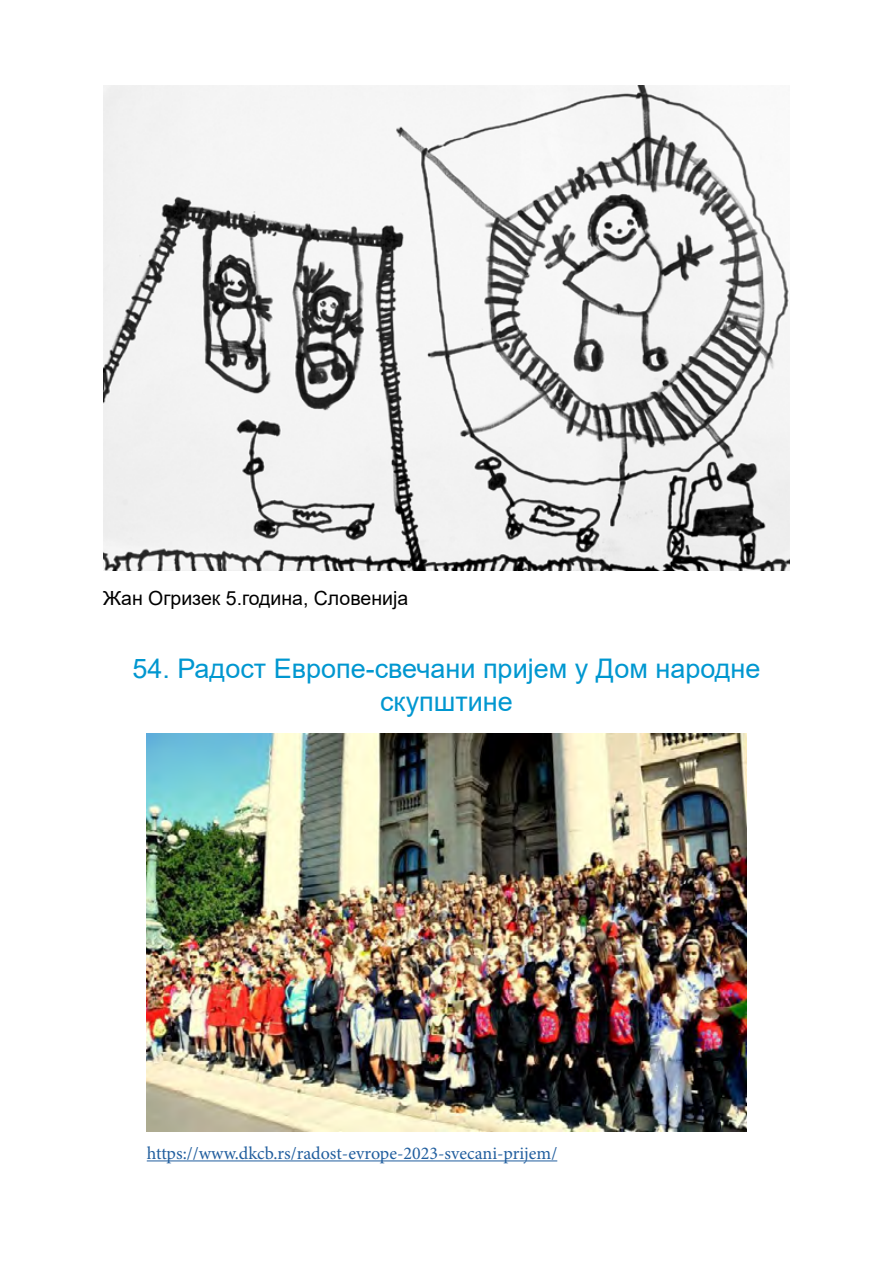
<style>
.page{position:relative;width:893px;height:1263px;background:#fff}
.page>*{position:absolute;margin:0;border:0;box-sizing:border-box;transform-origin:0 0}
.t1{font:27px/32.4px "Arial";color:#0097d0;text-align:center}
.t2{font:19.5px "Arial";color:#000}
.t3{font:18px "Minion Pro";color:#215e9e}
</style>
<div class="page">
<img style="left:103px;top:85px;width:687px;height:485px">
<img style="left:147px;top:733px;width:599px;height:398px">
<hr style="left:147px;top:1160px;width:410px;height:1px;background:#215e9e">
<p class="t2" style="left:103px;top:585px;width:307px">Жан Огризек 5.година, Словенија</p>
<h1 class="t1" style="left:132px;top:652px;width:630px">54. Радост Европе-свечани пријем у Дом народне скупштине</h1>
<p class="t3" style="left:147px;top:1141px;width:412px">https://www.dkcb.rs/radost-evrope-2023-svecani-prijem/</p>
</div>
